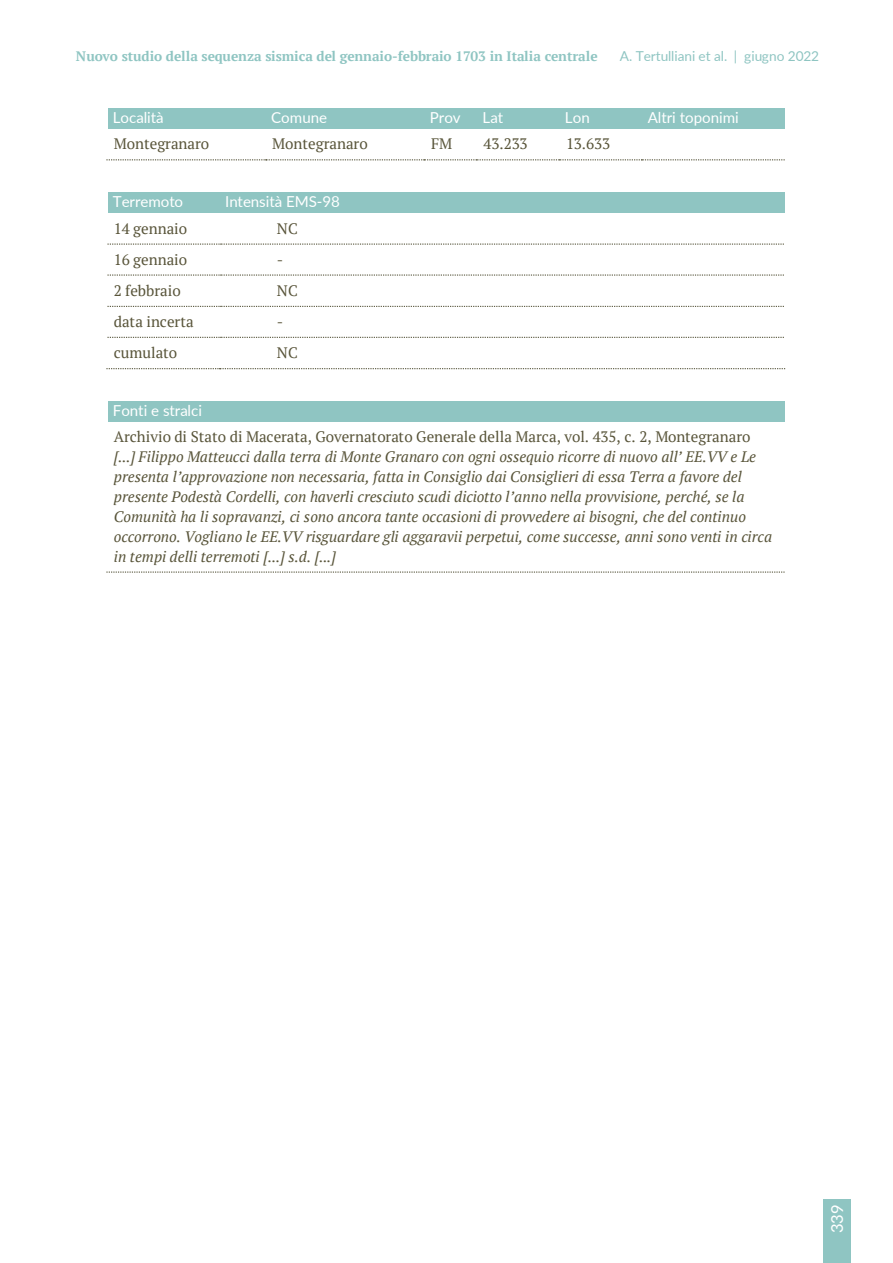
<style>
.page{position:relative;width:893px;height:1263px;background:#fff}
.page>*{position:absolute;margin:0;border:0;box-sizing:border-box;transform-origin:0 0}
.t1{font:16.5px "Lato";color:#fff}
.t2{font:italic 15.15px/19.8px "PT Serif";letter-spacing:-.005em;color:#585439}
.t3{font:15.15px "PT Serif";letter-spacing:-.005em;color:#585439}
.t4{font:15.15px "Lato";color:#fff}
.t5{font:700 13.65px "PT Serif";letter-spacing:-.01em;color:#8fc5c2}
.t6{font:13.65px "Lato";color:#8fc5c2}
</style>
<div class="page">
<div style="left:823px;top:1200px;width:27px;height:63px;background:#8fc5c2"></div>
<div style="left:108px;top:108px;width:159px;height:20px;background:#8fc5c2"></div>
<div style="left:267px;top:108px;width:158px;height:20px;background:#8fc5c2"></div>
<div style="left:425px;top:108px;width:53px;height:20px;background:#8fc5c2"></div>
<div style="left:478px;top:108px;width:83px;height:20px;background:#8fc5c2"></div>
<div style="left:561px;top:108px;width:82px;height:20px;background:#8fc5c2"></div>
<div style="left:643px;top:108px;width:142px;height:20px;background:#8fc5c2"></div>
<svg style="left:107px;top:159px;width:678px;height:1px"></svg>
<div style="left:108px;top:192px;width:113px;height:20px;background:#8fc5c2"></div>
<div style="left:225px;top:192px;width:560px;height:18px;background:#8fc5c2"></div>
<hr style="left:221px;top:210px;width:564px;height:2px;background:#8fc5c2">
<svg style="left:108px;top:244px;width:676px;height:1px"></svg>
<svg style="left:108px;top:274px;width:676px;height:2px"></svg>
<svg style="left:108px;top:306px;width:676px;height:1px"></svg>
<svg style="left:108px;top:337px;width:676px;height:1px"></svg>
<svg style="left:107px;top:368px;width:678px;height:1px"></svg>
<div style="left:113px;top:401px;width:672px;height:18px;background:#8fc5c2"></div>
<hr style="left:108px;top:419px;width:677px;height:2px;background:#8fc5c2">
<svg style="left:107px;top:571px;width:678px;height:2px"></svg>
<p class="t5" style="left:76px;top:47px;width:523px">Nuovo studio della sequenza sismica del gennaio-febbraio 1703 in Italia centrale</p>
<p class="t6" style="left:620px;top:46px;width:201px">A. Tertulliani et al. | giugno 2022</p>
<p class="t4" style="left:113px;top:106px;width:53px">Località</p>
<p class="t4" style="left:271px;top:106px;width:57px">Comune</p>
<p class="t4" style="left:430px;top:106px;width:32px">Prov</p>
<p class="t4" style="left:482px;top:106px;width:22px">Lat</p>
<p class="t4" style="left:565px;top:106px;width:26px">Lon</p>
<p class="t4" style="left:648px;top:106px;width:93px">Altri toponimi</p>
<p class="t3" style="left:114px;top:134px;width:97px">Montegranaro</p>
<p class="t3" style="left:272px;top:134px;width:97px">Montegranaro</p>
<p class="t3" style="left:431px;top:134px;width:23px">FM</p>
<p class="t3" style="left:483px;top:134px;width:46px">43.233</p>
<p class="t3" style="left:566px;top:134px;width:46px">13.633</p>
<p class="t4" style="left:113px;top:191px;width:72px">Terremoto</p>
<p class="t4" style="left:225px;top:191px;width:116px">Intensità EMS-98</p>
<p class="t3" style="left:114px;top:218px;width:75px">14 gennaio</p>
<p class="t3" style="left:277px;top:218px;width:22px">NC</p>
<p class="t3" style="left:114px;top:249px;width:75px">16 gennaio</p>
<p class="t3" style="left:277px;top:249px;width:8px">-</p>
<p class="t3" style="left:114px;top:281px;width:69px">2 febbraio</p>
<p class="t3" style="left:277px;top:281px;width:22px">NC</p>
<p class="t3" style="left:114px;top:312px;width:81px">data incerta</p>
<p class="t3" style="left:277px;top:312px;width:8px">-</p>
<p class="t3" style="left:114px;top:343px;width:65px">cumulato</p>
<p class="t3" style="left:277px;top:343px;width:22px">NC</p>
<p class="t4" style="left:113px;top:399px;width:91px">Fonti e stralci</p>
<p class="t3" style="left:114px;top:427px;width:638px">Archivio di Stato di Macerata, Governatorato Generale della Marca, vol. 435, c. 2, Montegranaro</p>
<p class="t2" style="left:114px;top:447px;width:660px">[...] Filippo Matteucci dalla terra di Monte Granaro con ogni ossequio ricorre di nuovo all’ EE.VV e Le presenta l’approvazione non necessaria, fatta in Consiglio dai Consiglieri di essa Terra a favore del presente Podestà Cordelli, con haverli cresciuto scudi diciotto l’anno nella provvisione, perché, se la Comunità ha li sopravanzi, ci sono ancora tante occasioni di provvedere ai bisogni, che del continuo occorrono. Vogliano le EE.VV risguardare gli aggaravii perpetui, come successe, anni sono venti in circa in tempi delli terremoti [...] s.d. [...]</p>
<p class="t1" style="left:825px;top:1233px;width:31px;rotate:-90deg">339</p>
</div>
